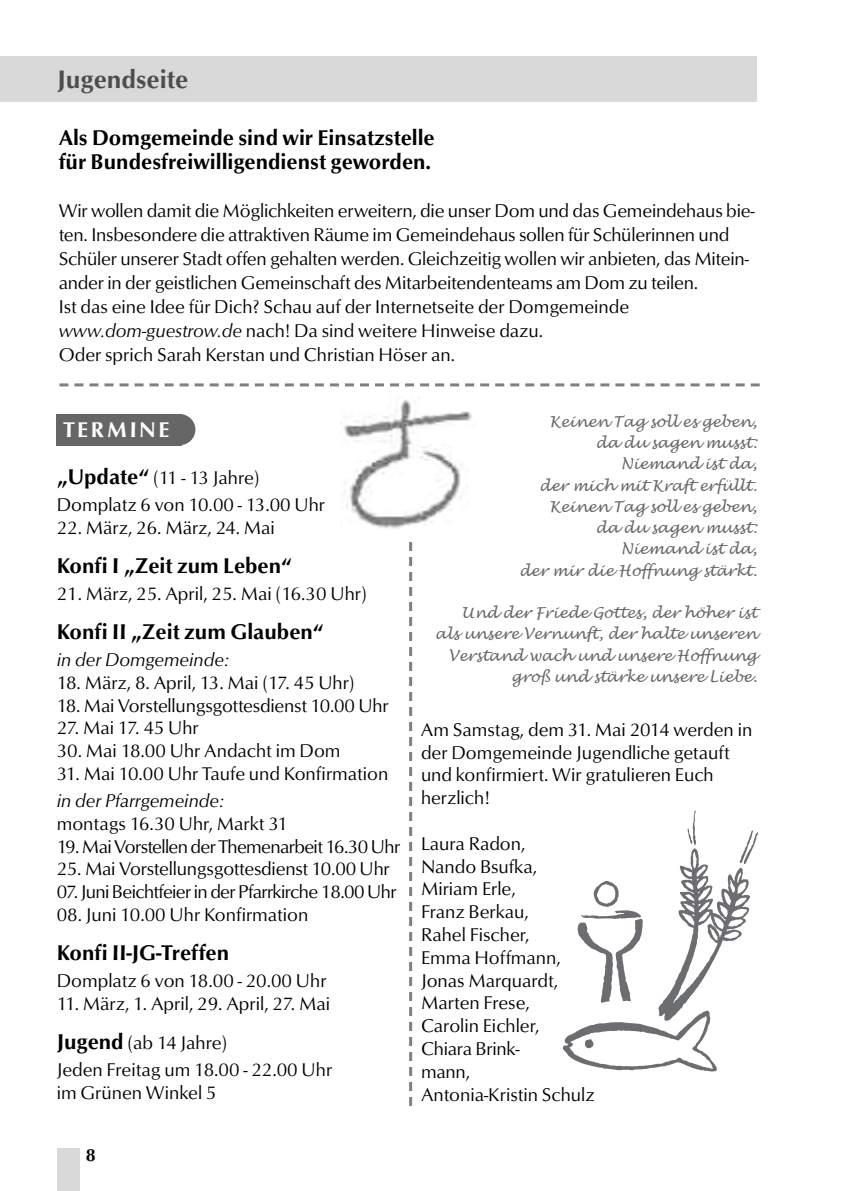
<style>
.page{position:relative;width:842px;height:1191px;background:#fff}
.page>*{position:absolute;margin:0;border:0;box-sizing:border-box;transform-origin:0 0}
.t1{font:500 26px "Optus T";color:#4d4d4d}
.t2{font:500 22px/24px "Optus T";color:#000}
.t3{font:500 22px "Optus T";letter-spacing:.11em;color:#fff}
.t4{font:19px/22.8px "Optus T";letter-spacing:-.005em;color:#000}
.t5{font:19px "Optus T";letter-spacing:-.035em;color:#000}
.t6{font:italic 19px "Optus T";color:#000}
.t7{font:500 18px "Optus T";color:#000}
.t8{font:italic 15px/21.2px "Lucida Handwriting";color:#666;text-align:right}
.s1{font-style:italic}
.s2{font-weight:500;font-size:22px}
</style>
<div class="page">
<div style="left:163px;top:414px;width:32px;height:31px;background:#666;border-radius:50%"></div>
<div style="left:57px;top:414px;width:125px;height:31px;background:#666"></div>
<hr style="left:841px;top:0;width:1px;height:1191px;background:#ebd689">
<div style="left:0;top:57px;width:757px;height:45px;background:#d9d9d9"></div>
<div style="left:57px;top:1148px;width:22px;height:43px;background:#d9d9d9"></div>
<img style="left:340px;top:399px;width:132px;height:130px">
<svg style="left:409px;top:542px;width:3px;height:564px"></svg>
<svg style="left:59px;top:383px;width:701px;height:3px"></svg>
<svg style="left:563px;top:810px;width:195px;height:261px"></svg>
<h1 class="t1" style="left:57px;top:64px;width:133px">Jugendseite</h1>
<p class="t2" style="left:59px;top:125px;width:377px">Als Domgemeinde sind wir Einsatzstelle für Bundesfreiwilligendienst geworden.</p>
<p class="t4" style="left:59px;top:199px;width:697px;line-height:24px">Wir wollen damit die Möglichkeiten erweitern, die unser Dom und das Gemeindehaus bie&shy;ten. Insbesondere die attraktiven Räume im Gemeindehaus sollen für Schülerinnen und Schüler unserer Stadt offen gehalten werden. Gleichzeitig wollen wir anbieten, das Mitein&shy;ander in der geistlichen Gemeinschaft des Mitarbeitendenteams am Dom zu teilen.<br>Ist das eine Idee für Dich? Schau auf der Internetseite der Domgemeinde <span class="s1">www.dom-guestrow.de</span> nach! Da sind weitere Hinweise dazu.<br>Oder sprich Sarah Kerstan und Christian Höser an.</p>
<p class="t3" style="left:64px;top:416px;width:108px">TERMINE</p>
<p class="t4" style="left:57px;top:464px;width:270px;line-height:27px"><span class="s2">„Update“</span> (11 - 13 Jahre)<br>Domplatz 6 von 10.00 - 13.00 Uhr</p>
<p class="t4" style="left:57px;top:516px;width:220px">22. März, 26. März, 24. Mai</p>
<p class="t2" style="left:57px;top:553px;width:237px">Konfi I „Zeit zum Leben“</p>
<p class="t4" style="left:57px;top:582px;width:312px">21. März, 25. April, 25. Mai (16.30 Uhr)</p>
<p class="t2" style="left:57px;top:619px;width:269px">Konfi II „Zeit zum Glauben“</p>
<p class="t6" style="left:57px;top:648px;width:174px">in der Domgemeinde:</p>
<p class="t4" style="left:57px;top:670px;width:299px">18. März, 8. April, 13. Mai (17. 45 Uhr)</p>
<p class="t4" style="left:57px;top:693px;width:333px">18. Mai Vorstellungsgottesdienst 10.00 Uhr</p>
<p class="t4" style="left:57px;top:716px;width:144px">27. Mai 17. 45 Uhr</p>
<p class="t4" style="left:57px;top:739px;width:285px">30. Mai 18.00 Uhr Andacht im Dom</p>
<p class="t4" style="left:57px;top:762px;width:333px">31. Mai 10.00 Uhr Taufe und Konfirmation</p>
<p class="t6" style="left:57px;top:789px;width:169px">in der Pfarrgemeinde:</p>
<p class="t4" style="left:57px;top:811px;width:233px">montags 16.30 Uhr, Markt 31</p>
<p class="t5" style="left:57px;top:835px;width:345px">19. Mai Vorstellen der Themenarbeit 16.30 Uhr</p>
<p class="t4" style="left:57px;top:857px;width:335px">25. Mai Vorstellungsgottesdienst 10.00 Uhr</p>
<p class="t5" style="left:57px;top:880px;width:341px">07. Juni Beichtfeier in der Pfarrkirche 18.00 Uhr</p>
<p class="t4" style="left:57px;top:903px;width:253px">08. Juni 10.00 Uhr Konfirmation</p>
<p class="t2" style="left:57px;top:940px;width:174px">Konfi II-JG-Treffen</p>
<p class="t4" style="left:57px;top:969px;width:271px">Domplatz 6 von 18.00 - 20.00 Uhr</p>
<p class="t4" style="left:57px;top:983px;width:275px;line-height:39px">11. März, 1. April, 29. April, 27. Mai<br><span class="s2">Jugend</span> (ab 14 Jahre)</p>
<p class="t4" style="left:57px;top:1057px;width:277px">Jeden Freitag um 18.00 - 22.00 Uhr im Grünen Winkel 5</p>
<p class="t7" style="left:86px;top:1144px;width:11px">8</p>
<p class="t8" style="left:519px;top:411px;width:239px">Keinen Tag soll es geben,<br>da du sagen musst:<br>Niemand ist da,<br>der mich mit Kraft erfüllt.<br>Keinen Tag soll es geben,<br>da du sagen musst:<br>Niemand ist da,<br>der mir die Hoffnung stärkt.</p>
<p class="t8" style="left:435px;top:602px;width:323px">Und der Friede Gottes, der höher ist als unsere Vernunft, der halte unseren Verstand wach und unsere Hoffnung groß und stärke unsere Liebe.</p>
<p class="t4" style="left:421px;top:718px;width:333px">Am Samstag, dem 31. Mai 2014 werden in der Domgemeinde Jugendliche getauft und konfirmiert. Wir gratulieren Euch herzlich!</p>
<p class="t4" style="left:421px;top:832px;width:175px">Laura Radon,<br>Nando Bsufka,<br>Miriam Erle,<br>Franz Berkau,<br>Rahel Fischer,<br>Emma Hoffmann,<br>Jonas Marquardt,<br>Marten Frese,<br>Carolin Eichler,<br>Chiara Brink-<br>mann,<br>Antonia-Kristin Schulz</p>
</div>
